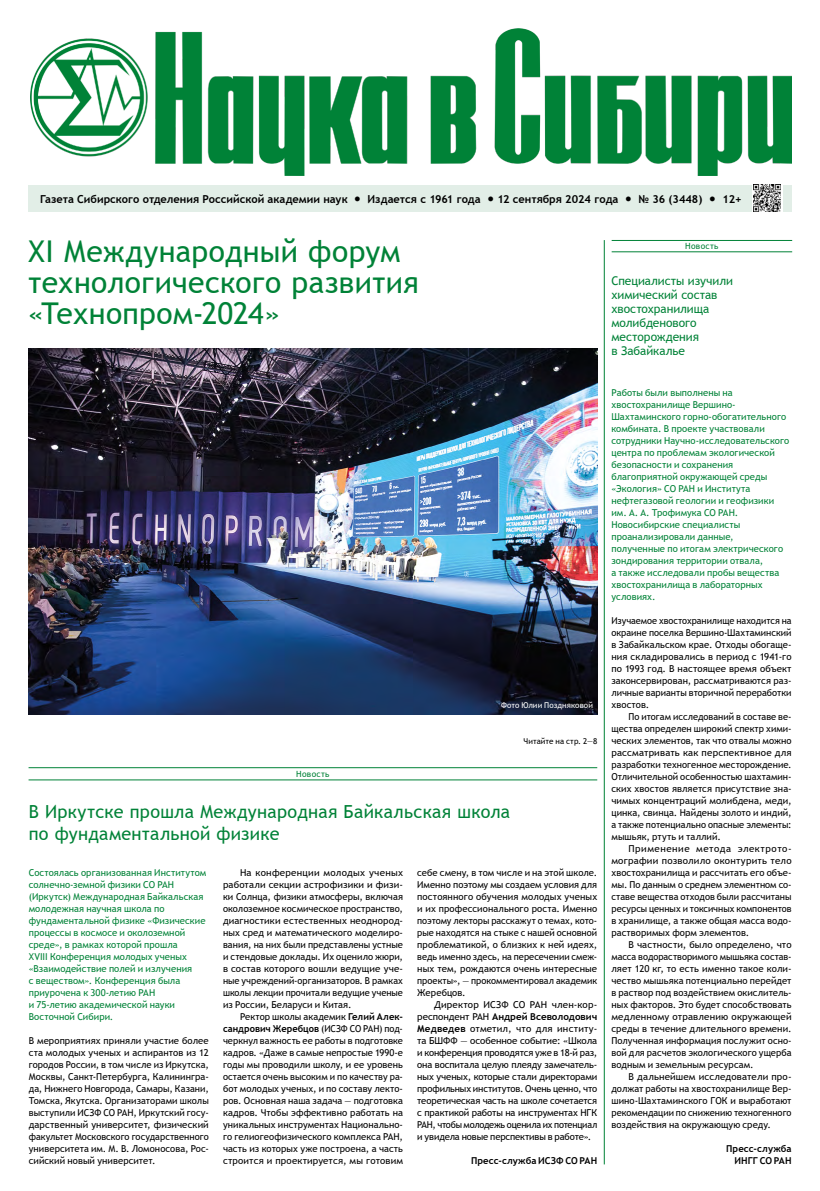
<style>
.page{position:relative;width:820px;height:1191px;background:#fff}
.page>*{position:absolute;margin:0;border:0;box-sizing:border-box;transform-origin:0 0}
.t1{font:30px/31px "Trebuchet MS";letter-spacing:.01em;color:#008237}
.t2{font:18px/22px "Trebuchet MS";letter-spacing:.015em;color:#008237}
.t3{font:12px/14px "Trebuchet MS";letter-spacing:-.005em;color:#008237}
.t4{font:700 11px "Trebuchet MS";color:#000}
.t5{font:9.5px/12px "Trebuchet MS";letter-spacing:.005em;color:#000;text-align:justify}
.t6{font:9.5px/12px "Trebuchet MS";letter-spacing:.005em;color:#008237}
.t7{font:700 9.5px/12px "Trebuchet MS";letter-spacing:.01em;color:#000;text-align:right}
.t8{font:8.5px "Trebuchet MS";letter-spacing:.035em;color:#008237}
.t9{font:8px "Trebuchet MS";letter-spacing:.015em;color:#fff}
.t10{font:8px "Trebuchet MS";letter-spacing:.01em;color:#000}
.s1{font-weight:700}
</style>
<div class="page">
<div style="left:28px;top:185px;width:763px;height:27px;background:#e2eee7"></div>
<img style="left:31px;top:29px;width:760px;height:147px">
<svg style="left:752px;top:184px;width:30px;height:28px"></svg>
<img style="left:753px;top:185px;width:27px;height:27px">
<hr style="left:603px;top:240px;width:1px;height:924px;background:#008237">
<hr style="left:611px;top:251px;width:180px;height:1px;background:#008237">
<hr style="left:611px;top:240px;width:180px;height:1px;background:#008237">
<hr style="left:29px;top:767px;width:568px;height:1px;background:#008237">
<hr style="left:29px;top:779px;width:568px;height:1px;background:#008237">
<img style="left:29px;top:348px;width:568px;height:366px">
<p class="t4" style="left:40px;top:192px;width:703px">Газета Сибирского отделения Российской академии наук ● Издается с 1961 года ● 12 сентября 2024 года ● № 36 (3448) ● 12+</p>
<h1 class="t1" style="left:28px;top:236px;width:392px">ХI Международный форум технологического развития «Технопром-2024»</h1>
<p class="t8" style="left:685px;top:241px;width:35px">Новость</p>
<p class="t3" style="left:611px;top:274px;width:123px">Специалисты изучили химический состав хвостохранилища молибденового месторождения<br>в Забайкалье</p>
<p class="t6" style="left:611px;top:387px;width:179px">Работы были выполнены на хвостохранилище Вершино-<br>Шахтаминского горно-обогатительного комбината. В проекте участвовали сотрудники Научно-исследовательского центра по проблемам экологической безопасности и сохранения благоприятной окружающей среды «Экология» СО РАН и Института нефтегазовой геологии и геофизики им. А. А. Трофимука СО РАН.<br>Новосибирские специалисты проанализировали данные, полученные по итогам электрического зондирования территории отвала,<br>а также исследовали пробы вещества хвостохранилища в лабораторных условиях.</p>
<p class="t5" style="left:611px;top:615px;width:182px">Изучаемое хвостохранилище находится на окраине поселка Вершино-Шахтаминский в Забайкальском крае. Отходы обогаще&shy;ния складировались в период с 1941-го по 1993 год. В настоящее время объект законсервирован, рассматриваются раз&shy;личные варианты вторичной переработки хвостов.</p>
<p class="t5" style="left:611px;top:711px;width:182px;text-indent:17px">По итогам исследований в составе ве&shy;щества определен широкий спектр хими&shy;ческих элементов, так что отвалы можно рассматривать как перспективное для разработки техногенное месторождение.<br>Отличительной особенностью шахтамин&shy;ских хвостов является присутствие зна&shy;чимых концентраций молибдена, меди, цинка, свинца. Найдены золото и индий, а также потенциально опасные элементы: мышьяк, ртуть и таллий.</p>
<p class="t5" style="left:611px;top:843px;width:182px;text-indent:17px">Применение метода электрото&shy;мографии позволило оконтурить тело хвостохранилища и рассчитать его объе&shy;мы. По данным о среднем элементном со&shy;ставе вещества отходов были рассчитаны ресурсы ценных и токсичных компонентов в хранилище, а также общая масса водо&shy;растворимых форм элементов.</p>
<p class="t5" style="left:611px;top:939px;width:182px;text-indent:17px">В частности, было определено, что масса водорастворимого мышьяка состав&shy;ляет 120 кг, то есть именно такое коли&shy;чество мышьяка потенциально перейдет в раствор под воздействием окислитель&shy;ных факторов. Это будет способствовать медленному отравлению окружающей среды в течение длительного времени.<br>Полученная информация послужит осно&shy;вой для расчетов экологического ущерба водным и земельным ресурсам.</p>
<p class="t5" style="left:611px;top:1071px;width:181px;text-indent:17px">В дальнейшем исследователи про&shy;должат работы на хвостохранилище Вер&shy;шино-Шахтаминского ГОК и выработают рекомендации по снижению техногенного воздействия на окружающую среду.</p>
<p class="t7" style="left:726px;top:1143px;width:67px">Пресс-служба<br>ИНГГ СО РАН</p>
<p class="t9" style="left:501px;top:700px;width:93px">Фото Юлии Поздняковой</p>
<p class="t10" style="left:523px;top:736px;width:75px">Читайте на стр. 2—8</p>
<p class="t8" style="left:296px;top:769px;width:35px">Новость</p>
<h2 class="t2" style="left:29px;top:800px;width:483px">В Иркутске прошла Международная Байкальская школа по фундаментальной физике</h2>
<p class="t6" style="left:29px;top:867px;width:179px">Состоялась организованная Институтом солнечно-земной физики СО РАН (Иркутск) Международная Байкальская молодежная научная школа по фундаментальной физике «Физические процессы в космосе и околоземной среде», в рамках которой прошла<br>XVIII Конференция молодых ученых «Взаимодействие полей и излучения<br>с веществом». Конференция была приурочена к 300-летию РАН<br>и 75-летию академической науки<br>Восточной Сибири.</p>
<p class="t5" style="left:29px;top:1035px;width:181px">В мероприятиях приняли участие более ста молодых ученых и аспирантов из 12 городов России, в том числе из Иркутска, Москвы, Санкт-Петербурга, Калинингра&shy;да, Нижнего Новгорода, Самары, Казани, Томска, Якутска. Организаторами школы выступили ИСЗФ СО РАН, Иркутский госу&shy;дарственный университет, физический факультет Московского государственного университета им. М. В. Ломоносова, Рос&shy;сийский новый университет.</p>
<p class="t5" style="left:417px;top:867px;width:181px">себе смену, в том числе и на этой школе.<br>Именно поэтому мы создаем условия для постоянного обучения молодых ученых и их профессионального роста. Именно поэтому лекторы расскажут о темах, кото&shy;рые находятся на стыке с нашей основной проблематикой, о близких к ней идеях, ведь именно здесь, на пересечении смеж&shy;ных тем, рождаются очень интересные проекты», — прокомментировал академик Жеребцов.</p>
<p class="t5" style="left:417px;top:999px;width:181px;text-indent:17px">Директор ИСЗФ СО РАН член-кор&shy;респондент РАН <span class="s1">Андрей Всеволодович Медведев</span> отметил, что для институ&shy;та БШФФ — особенное событие: «Школа и конференция проводятся уже в 18-й раз, она воспитала целую плеяду замечатель&shy;ных ученых, которые стали директорами профильных институтов. Очень ценно, что теоретическая часть на школе сочетается с практикой работы на инструментах НГК РАН, чтобы молодежь оценила их потенциал и увидела новые перспективы в работе».</p>
<p class="t7" style="left:471px;top:1155px;width:127px">Пресс-служба ИСЗФ СО РАН</p>
<p class="t5" style="left:223px;top:867px;width:181px;text-indent:17px">На конференции молодых ученых работали секции астрофизики и физи&shy;ки Солнца, физики атмосферы, включая околоземное космическое пространство, диагностики естественных неоднород&shy;ных сред и математического моделиро&shy;вания, на них были представлены устные и стендовые доклады. Их оценило жюри, в состав которого вошли ведущие уче&shy;ные учреждений-организаторов. В рамках школы лекции прочитали ведущие ученые из России, Беларуси и Китая.</p>
<p class="t5" style="left:223px;top:1011px;width:181px;text-indent:17px">Ректор школы академик <span class="s1">Гелий Алек&shy;сандрович Жеребцов</span> (ИСЗФ СО РАН) под&shy;черкнул важность ее работы в подготовке кадров. «Даже в самые непростые 1990-е годы мы проводили школу, и ее уровень остается очень высоким и по качеству ра&shy;бот молодых ученых, и по составу лекто&shy;ров. Основная наша задача — подготовка кадров. Чтобы эффективно работать на уникальных инструментах Национально&shy;го гелиогеофизического комплекса РАН, часть из которых уже построена, а часть строится и проектируется, мы готовим</p>
</div>
